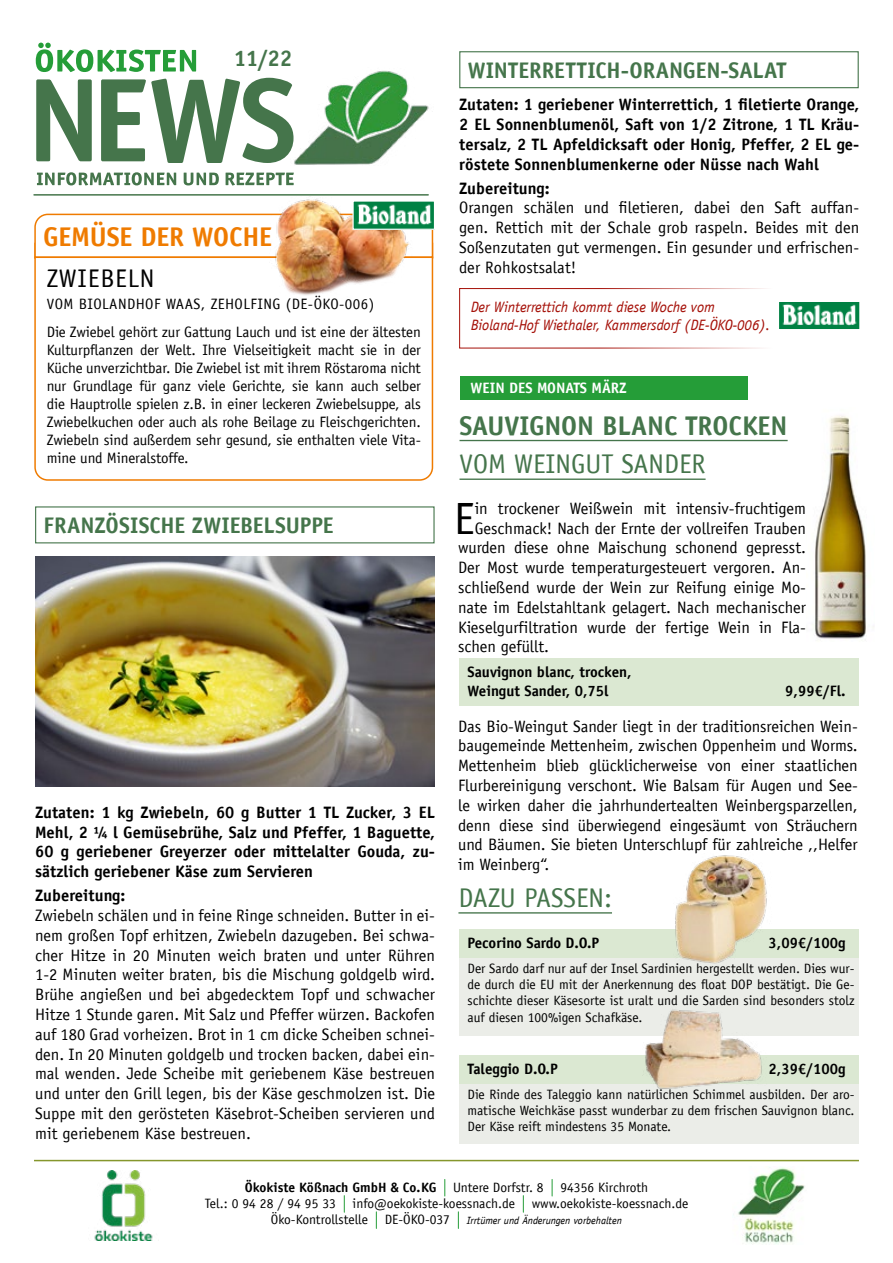
<style>
.page{position:relative;width:893px;height:1263px;background:#fff}
.page>*{position:absolute;margin:0;border:0;box-sizing:border-box;transform-origin:0 0}
.t1{font:45.15px "Officina Sans LT";color:#000}
.t2{font:27px "Officina Sans LT";color:#45754b}
.t3{font:700 27px "Officina Sans LT";color:#45754b}
.t4{font:700 27px "Officina Sans LT";letter-spacing:-.005em;color:#ef7b00}
.t5{font:25.5px "Officina Sans LT";letter-spacing:.03em;color:#000}
.t6{font:700 22.5px "Officina Sans LT";letter-spacing:-.005em;color:#45754b}
.t7{font:16.5px/19.8px "Officina Sans LT";color:#000;text-align:justify}
.t8{font:700 16.5px/19.8px "Officina Sans LT";letter-spacing:.005em;color:#000;text-align:justify}
.t9{font:15px/18px "Officina Sans LT";letter-spacing:-.005em;color:#000;text-align:justify}
.t10{font:700 15px/19.5px "Officina Sans LT";color:#000}
.t11{font:italic 15px/18px "Officina Sans LT";letter-spacing:-.005em;color:#a51008}
.t12{font:15px "Officina Sans LT";letter-spacing:.03em;color:#000}
.t13{font:700 15px "Officina Sans LT";color:#fff}
.t14{font:13.5px/16.2px "Officina Sans LT";color:#000;text-align:justify}
.t15{font:italic 10.5px "Officina Sans LT";color:#000}
.s1{font-weight:700}
.s2{font-style:normal;font-size:13.5px}
</style>
<div class="page">
<svg style="left:36px;top:43px;width:160px;height:29px"></svg>
<svg style="left:36px;top:78px;width:254px;height:85px"></svg>
<img style="left:290px;top:71px;width:139px;height:94px">
<svg style="left:37px;top:172px;width:257px;height:13px"></svg>
<hr style="left:34px;top:194px;width:394px;height:2px;background:#45754b">
<svg style="left:34px;top:213px;width:400px;height:43px"></svg>
<svg style="left:34px;top:256px;width:400px;height:225px"></svg>
<div style="left:35px;top:506px;width:400px;height:37px;border:1px solid #45754b"></div>
<div style="left:459px;top:51px;width:400px;height:37px;border:1px solid #45754b"></div>
<img style="left:738px;top:1167px;width:67px;height:77px">
<hr style="left:34px;top:1160px;width:825px;height:1px;background:#85962c">
<svg style="left:444px;top:1179px;width:1px;height:17px"></svg>
<svg style="left:552px;top:1179px;width:1px;height:17px"></svg>
<svg style="left:344px;top:1195px;width:1px;height:17px"></svg>
<svg style="left:523px;top:1195px;width:1px;height:17px"></svg>
<svg style="left:376px;top:1212px;width:1px;height:16px"></svg>
<svg style="left:458px;top:1212px;width:1px;height:16px"></svg>
<img style="left:94px;top:1170px;width:59px;height:70px">
<svg style="left:459px;top:288px;width:307px;height:60px"></svg>
<img style="left:780px;top:303px;width:78px;height:25px">
<div style="left:778px;top:301px;width:82px;height:29px;border:1px solid #fff"></div>
<div style="left:459px;top:929px;width:400px;height:29px;background:#dbe8d2"></div>
<div style="left:459px;top:958px;width:400px;height:77px;background:#ebede8"></div>
<div style="left:459px;top:1055px;width:400px;height:29px;background:#dbe8d2"></div>
<div style="left:459px;top:1084px;width:400px;height:59px;background:#ebede8"></div>
<hr style="left:459px;top:440px;width:329px;height:1px;background:#45754b">
<hr style="left:459px;top:478px;width:247px;height:2px;background:#45754b">
<hr style="left:458px;top:912px;width:154px;height:1px;background:#45754b">
<div style="left:460px;top:376px;width:288px;height:23px;background:#259d38"></div>
<img style="left:633px;top:1009px;width:141px;height:80px">
<img style="left:675px;top:855px;width:92px;height:109px">
<img style="left:815px;top:416px;width:51px;height:223px">
<div style="left:459px;top:658px;width:400px;height:48px;background:#dbe8d2"></div>
<img style="left:35px;top:556px;width:400px;height:231px">
<img style="left:260px;top:194px;width:157px;height:112px">
<img style="left:354px;top:202px;width:79px;height:26px">
<div style="left:352px;top:200px;width:83px;height:30px;border:1px solid #fff"></div>
<h3 class="t6" style="left:234px;top:44px;width:60px">11/22</h3>
<h2 class="t4" style="left:43px;top:220px;width:230px">GEMÜSE DER WOCHE</h2>
<h3 class="t5" style="left:47px;top:264px;width:109px">ZWIEBELN</h3>
<p class="t12" style="left:47px;top:295px;width:329px">VOM BIOLANDHOF WAAS, ZEHOLFING (DE-ÖKO-006)</p>
<p class="t9" style="left:47px;top:323px;width:376px">Die Zwiebel gehört zur Gattung Lauch und ist eine der ältesten Kulturpflanzen der Welt. Ihre Vielseitigkeit macht sie in der Küche unverzichtbar. Die Zwiebel ist mit ihrem Röstaroma nicht nur Grundlage für ganz viele Gerichte, sie kann auch selber die Hauptrolle spielen z.B. in einer leckeren Zwiebelsuppe, als Zwiebelkuchen oder auch als rohe Beilage zu Fleischgerichten.<br>Zwiebeln sind außerdem sehr gesund, sie enthalten viele Vita&shy;mine und Mineralstoffe.</p>
<h3 class="t6" style="left:44px;top:511px;width:292px">FRANZÖSISCHE ZWIEBELSUPPE</h3>
<p class="t8" style="left:35px;top:802px;width:401px">Zutaten: 1 kg Zwiebeln, 60 g Butter 1 TL Zucker, 3 EL Mehl, 2 ¼ l Gemüsebrühe, Salz und Pfeffer, 1 Baguette, 60 g geriebener Greyerzer oder mittelalter Gouda, zu&shy;sätzlich geriebener Käse zum Servieren</p>
<p class="t8" style="left:35px;top:885px;width:92px">Zubereitung:</p>
<p class="t7" style="left:35px;top:905px;width:402px">Zwiebeln schälen und in feine Ringe schneiden. Butter in ei&shy;nem großen Topf erhitzen, Zwiebeln dazugeben. Bei schwa&shy;cher Hitze in 20 Minuten weich braten und unter Rühren 1-2 Minuten weiter braten, bis die Mischung goldgelb wird.<br>Brühe angießen und bei abgedecktem Topf und schwacher Hitze 1 Stunde garen. Mit Salz und Pfeffer würzen. Backofen auf 180 Grad vorheizen. Brot in 1 cm dicke Scheiben schnei&shy;den. In 20 Minuten goldgelb und trocken backen, dabei ein&shy;mal wenden. Jede Scheibe mit geriebenem Käse bestreuen und unter den Grill legen, bis der Käse geschmolzen ist. Die Suppe mit den gerösteten Käsebrot-Scheiben servieren und mit geriebenem Käse bestreuen.</p>
<h3 class="t6" style="left:468px;top:56px;width:320px">WINTERRETTICH-ORANGEN-SALAT</h3>
<p class="t8" style="left:459px;top:95px;width:402px">Zutaten: 1 geriebener Winterrettich, 1 filetierte Orange, 2 EL Sonnenblumenöl, Saft von 1/2 Zitrone, 1 TL Kräu&shy;tersalz, 2 TL Apfeldicksaft oder Honig, Pfeffer, 2 EL ge&shy;röstete Sonnenblumenkerne oder Nüsse nach Wahl</p>
<p class="t8" style="left:459px;top:178px;width:92px">Zubereitung:</p>
<p class="t7" style="left:459px;top:198px;width:402px">Orangen schälen und filetieren, dabei den Saft auffan&shy;gen. Rettich mit der Schale grob raspeln. Beides mit den Soßenzutaten gut vermengen. Ein gesunder und erfrischen&shy;der Rohkostsalat!</p>
<p class="t11" style="left:471px;top:298px;width:301px">Der Winterrettich kommt diese Woche vom<br>Bioland-Hof Wiethaler, Kammersdorf (DE-ÖKO-006).</p>
<p class="t13" style="left:471px;top:378px;width:158px">WEIN DES MONATS MÄRZ</p>
<h2 class="t3" style="left:459px;top:408px;width:330px">SAUVIGNON BLANC TROCKEN</h2>
<h2 class="t2" style="left:459px;top:448px;width:248px">VOM WEINGUT SANDER</h2>
<h1 class="t1" style="left:454px;top:492px;width:22px">E</h1>
<p class="t7" style="left:475px;top:498px;width:333px">in trockener Weißwein mit intensiv-fruchtigem</p>
<p class="t7" style="left:475px;top:518px;width:333px">Geschmack! Nach der Ernte der vollreifen Trauben</p>
<p class="t7" style="left:458px;top:538px;width:349px">wurden diese ohne Maischung schonend gepresst.</p>
<p class="t7" style="left:458px;top:558px;width:349px">Der Most wurde temperaturgesteuert vergoren. An-</p>
<p class="t7" style="left:458px;top:577px;width:349px">schließend wurde der Wein zur Reifung einige Mo-</p>
<p class="t7" style="left:458px;top:597px;width:349px">nate im Edelstahltank gelagert. Nach mechanischer</p>
<p class="t7" style="left:458px;top:617px;width:349px">Kieselgurfiltration wurde der fertige Wein in Fla-</p>
<p class="t7" style="left:458px;top:637px;width:93px">schen gefüllt.</p>
<p class="t10" style="left:467px;top:662px;width:166px">Sauvignon blanc, trocken,<br>Weingut Sander, 0,75l</p>
<p class="t10" style="left:785px;top:681px;width:62px">9,99€/Fl.</p>
<p class="t7" style="left:458px;top:716px;width:401px">Das Bio-Weingut Sander liegt in der traditionsreichen Wein&shy;baugemeinde Mettenheim, zwischen Oppenheim und Worms.<br>Mettenheim blieb glücklicherweise von einer staatlichen Flurbereinigung verschont. Wie Balsam für Augen und See&shy;le wirken daher die jahrhundertealten Weinbergsparzellen, denn diese sind überwiegend eingesäumt von Sträuchern und Bäumen. Sie bieten Unterschlupf für zahlreiche ,,Helfer im Weinberg“.</p>
<h2 class="t2" style="left:458px;top:882px;width:155px">DAZU PASSEN:</h2>
<p class="t10" style="left:467px;top:933px;width:133px">Pecorino Sardo D.O.P</p>
<p class="t10" style="left:768px;top:933px;width:78px">3,09€/100g</p>
<p class="t14" style="left:467px;top:960px;width:388px">Der Sardo darf nur auf der Insel Sardinien hergestellt werden. Dies wur&shy;de durch die EU mit der Anerkennung des float DOP bestätigt. Die Ge&shy;schichte dieser Käsesorte ist uralt und die Sarden sind besonders stolz auf diesen 100%igen Schafkäse.</p>
<p class="t10" style="left:467px;top:1059px;width:92px">Taleggio D.O.P</p>
<p class="t10" style="left:768px;top:1059px;width:78px">2,39€/100g</p>
<p class="t14" style="left:467px;top:1086px;width:388px">Die Rinde des Taleggio kann natürlichen Schimmel ausbilden. Der aro&shy;matische Weichkäse passt wunderbar zu dem frischen Sauvignon blanc.<br>Der Käse reift mindestens 35 Monate.</p>
<p class="t14" style="left:205px;top:1179px;width:485px;text-align:center"><span class="s1">Ökokiste Kößnach GmbH &amp; Co.KG</span> Untere Dorfstr. 8 94356 Kirchroth<br>Tel.: 0 94 28 / 94 95 33 info@oekokiste-koessnach.de www.oekokiste-koessnach.de</p>
<p class="t15" style="left:271px;top:1215px;width:353px"><span class="s2">Öko-Kontrollstelle DE-ÖKO-037</span> Irrtümer und Änderungen vorbehalten</p>
</div>
